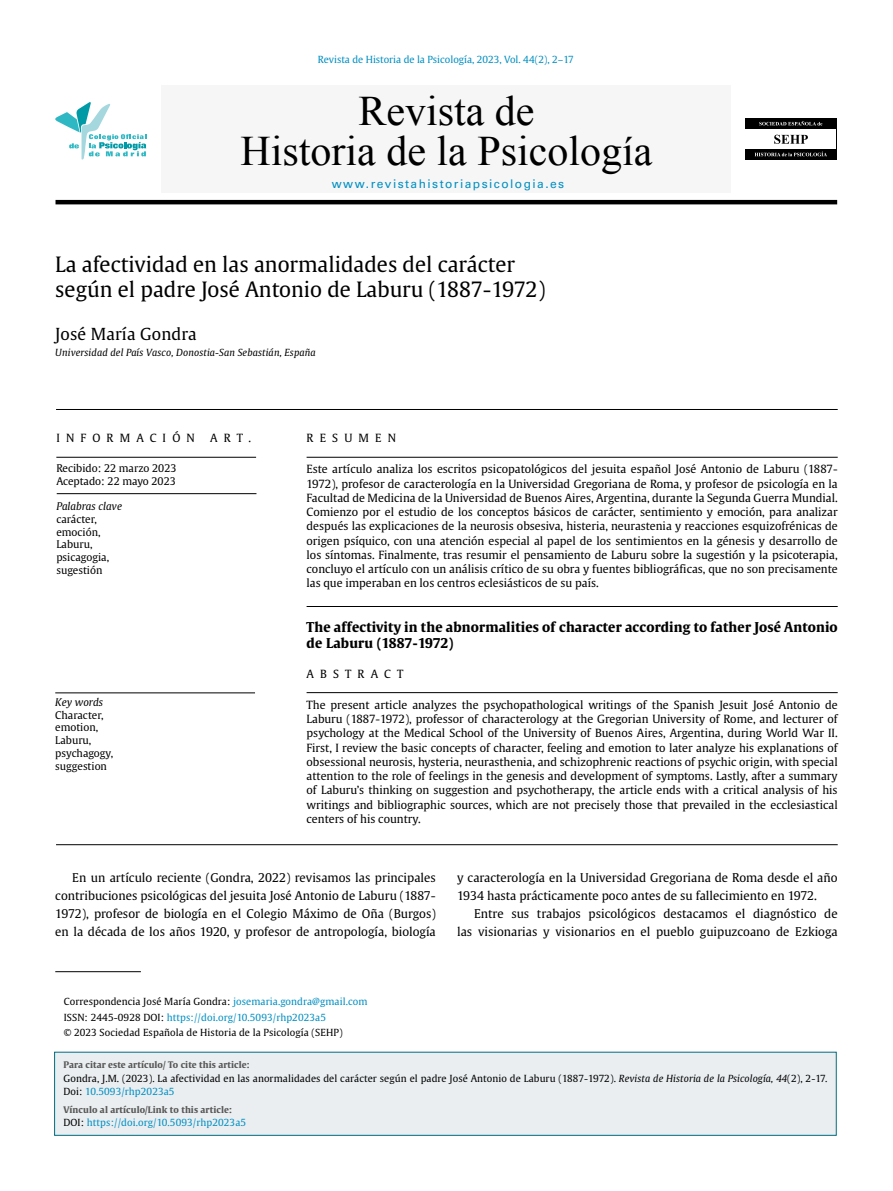
<style>
.page{position:relative;width:893px;height:1191px;background:#fff}
.page>*{position:absolute;margin:0;border:0;box-sizing:border-box;transform-origin:0 0}
.t1{font:42px/40.5px "Times New Roman";color:#000;text-align:center}
.Titulo_artículo{font:21px/25.2px "Gulliver";color:#000}
.Autores{font:16.5px "Gulliver";letter-spacing:.01em;color:#000}
.Título_artículo_idio{font:700 13.5px/16.2px "Gulliver";letter-spacing:.01em;color:#000}
.Texto{font:12px/18px "Gulliver";color:#000;text-align:justify}
.t2{font:12px "Univers";letter-spacing:.12em;color:#008fc2}
.Resumen_texto{font:11.25px/14.2px "Gulliver";color:#000;text-align:justify}
.Resumen_título{font:11.25px "Gulliver";letter-spacing:.55em;color:#000}
.Palabras_clave{font:10.5px "Gulliver";color:#000}
.Palabras_clave-2{font:italic 10.5px "Gulliver";color:#000}
.Correspondencia{font:9.75px/13.5px "Gulliver";letter-spacing:.01em;color:#000}
.Correspondencia-2{font:9.75px "Gulliver";letter-spacing:.01em;color:#008fc2}
.Cargo{font:italic 9.75px "Gulliver";letter-spacing:.01em;color:#000}
.t3{font:700 9px "Gulliver";letter-spacing:.01em;color:#575756}
.s1{color:#008fc2}
.s2{color:#000}
.s3{font-style:italic}
</style>
<div class="page">
<hr style="left:56px;top:200px;width:781px;height:4px;background:#000">
<div style="left:161px;top:85px;width:570px;height:108px;background:#f6f6f6"></div>
<div style="left:745px;top:118px;width:91px;height:42px;background:#000"></div>
<div style="left:746px;top:129px;width:90px;height:20px;background:#fff"></div>
<svg style="left:774px;top:135px;width:34px;height:9px"></svg>
<svg style="left:759px;top:121px;width:63px;height:4px"></svg>
<svg style="left:755px;top:152px;width:72px;height:4px"></svg>
<div style="left:55px;top:1052px;width:781px;height:83px;background:#eaeef1"></div>
<svg style="left:55px;top:102px;width:91px;height:57px"></svg>
<hr style="left:307px;top:457px;width:531px;height:1px;background:#000">
<hr style="left:307px;top:606px;width:531px;height:1px;background:#000">
<hr style="left:307px;top:692px;width:531px;height:1px;background:#000">
<hr style="left:56px;top:457px;width:200px;height:1px;background:#000">
<hr style="left:56px;top:409px;width:782px;height:1px;background:#000">
<hr style="left:56px;top:844px;width:782px;height:1px;background:#000">
<hr style="left:57px;top:493px;width:199px;height:1px;background:#000">
<hr style="left:55px;top:971px;width:86px;height:1px;background:#000">
<hr style="left:55px;top:692px;width:200px;height:1px;background:#000">
<p class="Correspondencia-2" style="left:318px;top:53px;width:257px">Revista de Historia de la Psicología, 2023, Vol. 44(2), 2–17</p>
<h1 class="t1" style="left:241px;top:90px;width:413px">Revista de<br>Historia de la Psicología</h1>
<p class="t2" style="left:332px;top:176px;width:234px">www.revistahistoriapsicologia.es</p>
<p class="Titulo_artículo" style="left:55px;top:251px;width:492px">La afectividad en las anormalidades del carácter según el padre José Antonio de Laburu (1887-1972)</p>
<p class="Autores" style="left:55px;top:324px;width:143px">José María Gondra</p>
<p class="Cargo" style="left:55px;top:347px;width:262px">Universidad del País Vasco, Donostia-San Sebastián, España</p>
<p class="Resumen_título" style="left:56px;top:431px;width:140px">INFORMACIÓN</p>
<p class="Resumen_título" style="left:210px;top:431px;width:43px">ART.</p>
<p class="Palabras_clave" style="left:56px;top:461px;width:122px">Recibido: 22 marzo 2023</p>
<p class="Palabras_clave" style="left:56px;top:474px;width:121px">Aceptado: 22 mayo 2023</p>
<p class="Palabras_clave-2" style="left:56px;top:500px;width:67px">Palabras clave</p>
<p class="Palabras_clave" style="left:56px;top:512px;width:42px">carácter,</p>
<p class="Palabras_clave" style="left:56px;top:525px;width:46px">emoción,</p>
<p class="Palabras_clave" style="left:56px;top:538px;width:38px">Laburu,</p>
<p class="Palabras_clave" style="left:56px;top:551px;width:54px">psicagogia,</p>
<p class="Palabras_clave" style="left:56px;top:563px;width:48px">sugestión</p>
<p class="Palabras_clave-2" style="left:55px;top:695px;width:49px">Key words</p>
<p class="Palabras_clave" style="left:55px;top:708px;width:50px">Character,</p>
<p class="Palabras_clave" style="left:55px;top:721px;width:44px">emotion,</p>
<p class="Palabras_clave" style="left:55px;top:734px;width:38px">Laburu,</p>
<p class="Palabras_clave" style="left:55px;top:746px;width:60px">psychagogy,</p>
<p class="Palabras_clave" style="left:55px;top:759px;width:53px">suggestion</p>
<p class="Resumen_título" style="left:307px;top:431px;width:91px">RESUMEN</p>
<p class="Resumen_texto" style="left:307px;top:462px;width:533px">Este artículo analiza los escritos psicopatológicos del jesuita español José Antonio de Laburu (1887- 1972), profesor de caracterología en la Universidad Gregoriana de Roma, y profesor de psicología en la Facultad de Medicina de la Universidad de Buenos Aires, Argentina, durante la Segunda Guerra Mundial.<br>Comienzo por el estudio de los conceptos básicos de carácter, sentimiento y emoción, para analizar después las explicaciones de la neurosis obsesiva, histeria, neurastenia y reacciones esquizofrénicas de origen psíquico, con una atención especial al papel de los sentimientos en la génesis y desarrollo de los síntomas. Finalmente, tras resumir el pensamiento de Laburu sobre la sugestión y la psicoterapia, concluyo el artículo con un análisis crítico de su obra y fuentes bibliográficas, que no son precisamente las que imperaban en los centros eclesiásticos de su país.</p>
<p class="Título_artículo_idio" style="left:307px;top:619px;width:533px">The affectivity in the abnormalities of character according to father José Antonio de Laburu (1887-1972)</p>
<p class="Resumen_título" style="left:307px;top:666px;width:98px">ABSTRACT</p>
<p class="Resumen_texto" style="left:307px;top:697px;width:533px">The present article analyzes the psychopathological writings of the Spanish Jesuit José Antonio de Laburu (1887-1972), professor of characterology at the Gregorian University of Rome, and lecturer of psychology at the Medical School of the University of Buenos Aires, Argentina, during World War II.<br>First, I review the basic concepts of character, feeling and emotion to later analyze his explanations of obsessional neurosis, hysteria, neurasthenia, and schizophrenic reactions of psychic origin, with special attention to the role of feelings in the genesis and development of symptoms. Lastly, after a summary of Laburu’s thinking on suggestion and psychotherapy, the article ends with a critical analysis of his writings and bibliographic sources, which are not precisely those that prevailed in the ecclesiastical centers of his country.</p>
<p class="Texto" style="left:55px;top:869px;width:382px;text-indent:17px">En un artículo reciente (Gondra, 2022) revisamos las principales contribuciones psicológicas del jesuita José Antonio de Laburu (1887- 1972), profesor de biología en el Colegio Máximo de Oña (Burgos) en la década de los años 1920, y profesor de antropología, biología</p>
<p class="Texto" style="left:457px;top:869px;width:382px">y caracterología en la Universidad Gregoriana de Roma desde el año<br>1934 hasta prácticamente poco antes de su fallecimiento en 1972.</p>
<p class="Texto" style="left:457px;top:905px;width:382px;text-align:right">Entre sus trabajos psicológicos destacamos el diagnóstico de las visionarias y visionarios en el pueblo guipuzcoano de Ezkioga</p>
<p class="Correspondencia" style="left:64px;top:994px;width:305px">Correspondencia José María Gondra: <span class="s1">josemaria.gondra@gmail.com</span></p>
<p class="Correspondencia-2" style="left:64px;top:1011px;width:264px"><span class="s2">ISSN: 2445-0928 DOI:</span> https://doi.org/10.5093/rhp2023a5</p>
<p class="Correspondencia" style="left:64px;top:1026px;width:280px">© 2023 Sociedad Española de Historia de la Psicología (SEHP)</p>
<p class="t3" style="left:63px;top:1059px;width:188px">Para citar este artículo/ To cite this article:</p>
<p class="Correspondencia" style="left:63px;top:1071px;width:765px">Gondra, J.M. (2023). La afectividad en las anormalidades del carácter según el padre José Antonio de Laburu (1887-1972). <span class="s3">Revista de Historia de la Psicología, 44</span>(2), 2-17.<br>Doi: <span class="s1">10.5093/rhp2023a5</span></p>
<p class="t3" style="left:63px;top:1103px;width:170px">Vínculo al artículo/Link to this article:</p>
<p class="Correspondencia-2" style="left:63px;top:1116px;width:184px"><span class="s2">DOI:</span> https://doi.org/10.5093/rhp2023a5</p>
</div>
